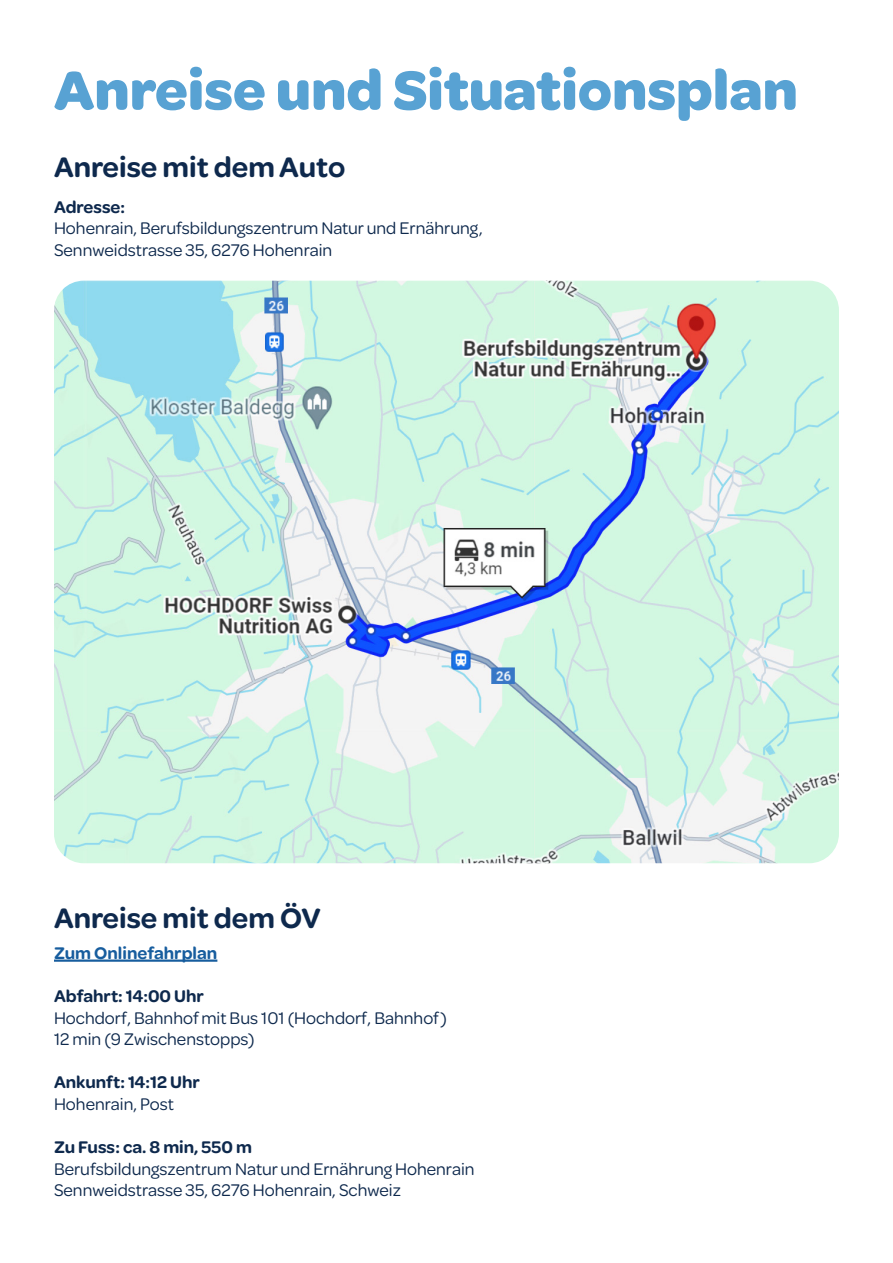
<style>
.page{position:relative;width:893px;height:1263px;background:#fff}
.page>*{position:absolute;margin:0;border:0;box-sizing:border-box;transform-origin:0 0}
.t1{font:700 58.5px "Omnes";color:#58a2d3}
.t2{font:600 30px "Omnes";color:#0e294d}
.t3{font:18px/21.6px "Omnes";color:#0e294d}
.t4{font:600 18px "Omnes";color:#0e294d}
.t5{font:600 18px "Omnes";color:#175d9e}
</style>
<div class="page">
<img style="left:54px;top:281px;width:785px;height:582px">
<hr style="left:54px;top:959px;width:163px;height:3px;background:#175d9e">
<p class="t1" style="left:54px;top:49px;width:745px">Anreise und Situationsplan</p>
<p class="t2" style="left:54px;top:146px;width:293px">Anreise mit dem Auto</p>
<p class="t4" style="left:54px;top:194px;width:73px">Adresse:</p>
<p class="t3" style="left:54px;top:216px;width:430px">Hohenrain, Berufsbildungszentrum Natur und Ernährung,<br>Sennweidstrasse 35, 6276 Hohenrain</p>
<p class="t2" style="left:54px;top:897px;width:268px">Anreise mit dem ÖV</p>
<p class="t5" style="left:54px;top:940px;width:165px">Zum Onlinefahrplan</p>
<p class="t4" style="left:54px;top:983px;width:152px">Abfahrt: 14:00 Uhr</p>
<p class="t3" style="left:54px;top:1006px;width:394px">Hochdorf, Bahnhof mit Bus 101 (Hochdorf, Bahnhof)</p>
<p class="t3" style="left:54px;top:1027px;width:202px">12 min (9 Zwischenstopps)</p>
<p class="t4" style="left:54px;top:1070px;width:148px">Ankunft: 14:12 Uhr</p>
<p class="t3" style="left:54px;top:1092px;width:122px">Hohenrain, Post</p>
<p class="t4" style="left:54px;top:1135px;width:199px">Zu Fuss: ca. 8 min, 550 m</p>
<p class="t3" style="left:54px;top:1157px;width:422px">Berufsbildungszentrum Natur und Ernährung Hohenrain</p>
<p class="t3" style="left:54px;top:1179px;width:348px">Sennweidstrasse 35, 6276 Hohenrain, Schweiz</p>
</div>
